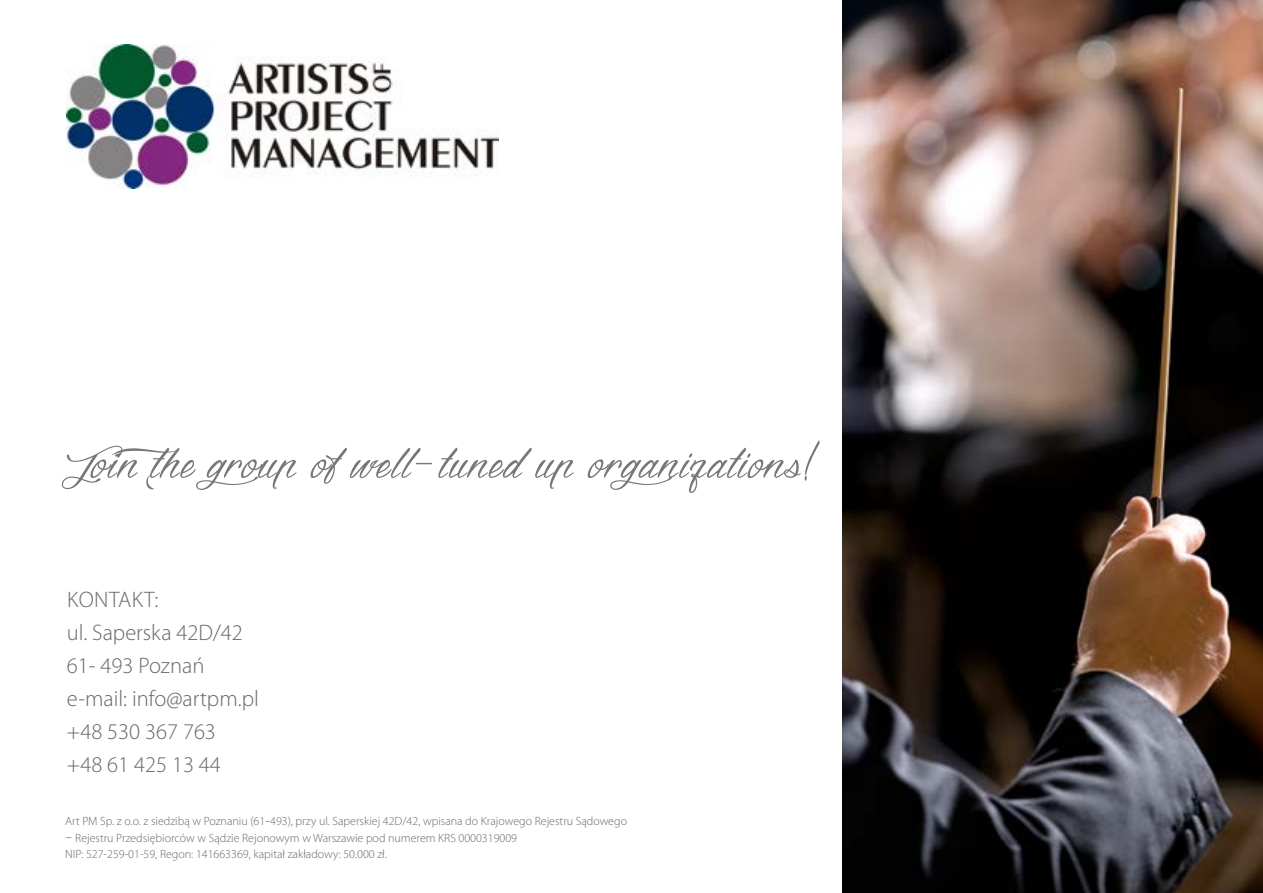
<style>
.page{position:relative;width:1263px;height:893px;background:#fff}
.page>*{position:absolute;margin:0;border:0;box-sizing:border-box;transform-origin:0 0}
.t1{font:96.45px "Dragonis Coming";letter-spacing:.025em;color:#757779}
.t2{font:300 22.5px/33px "Myriad Pro";color:#67686b}
.t3{font:300 12px/16.5px "Myriad Pro";color:#67686b}
.s1{font-family:"Gotham Rounded"}
</style>
<div class="page">
<img style="left:67px;top:45px;width:431px;height:143px">
<img style="left:842px;top:0;width:421px;height:893px">
<svg style="left:146px;top:475px;width:8px;height:14px"></svg>
<svg style="left:112px;top:448px;width:68px;height:7px"></svg>
<h1 class="t1" style="left:65px;top:388px;width:758px">Join the group of well-tuned up organizations!</h1>
<h2 class="t2" style="left:67px;top:583px;width:193px">KONTAKT:<br>ul. Saperska 42D/42<br>61- 493 Poznań e-mail: info@artpm.pl +48 530 367 763<br>+48 61 425 13 44</h2>
<p class="t3" style="left:65px;top:813px;width:563px">Art PM Sp. z o.o. z siedzibą w Poznaniu (61<span class="s1">-</span>493), przy ul. Saperskiej 42D/42, wpisana do Krajowego Rejestru Sądowego <span class="s1">−</span> Rejestru Przedsiębiorców w Sądzie Rejonowym w Warszawie pod numerem KRS 0000319009<br>NIP: 527-259-01-59, Regon: 141663369, kapitał zakładowy: 50.000 zł.</p>
</div>
